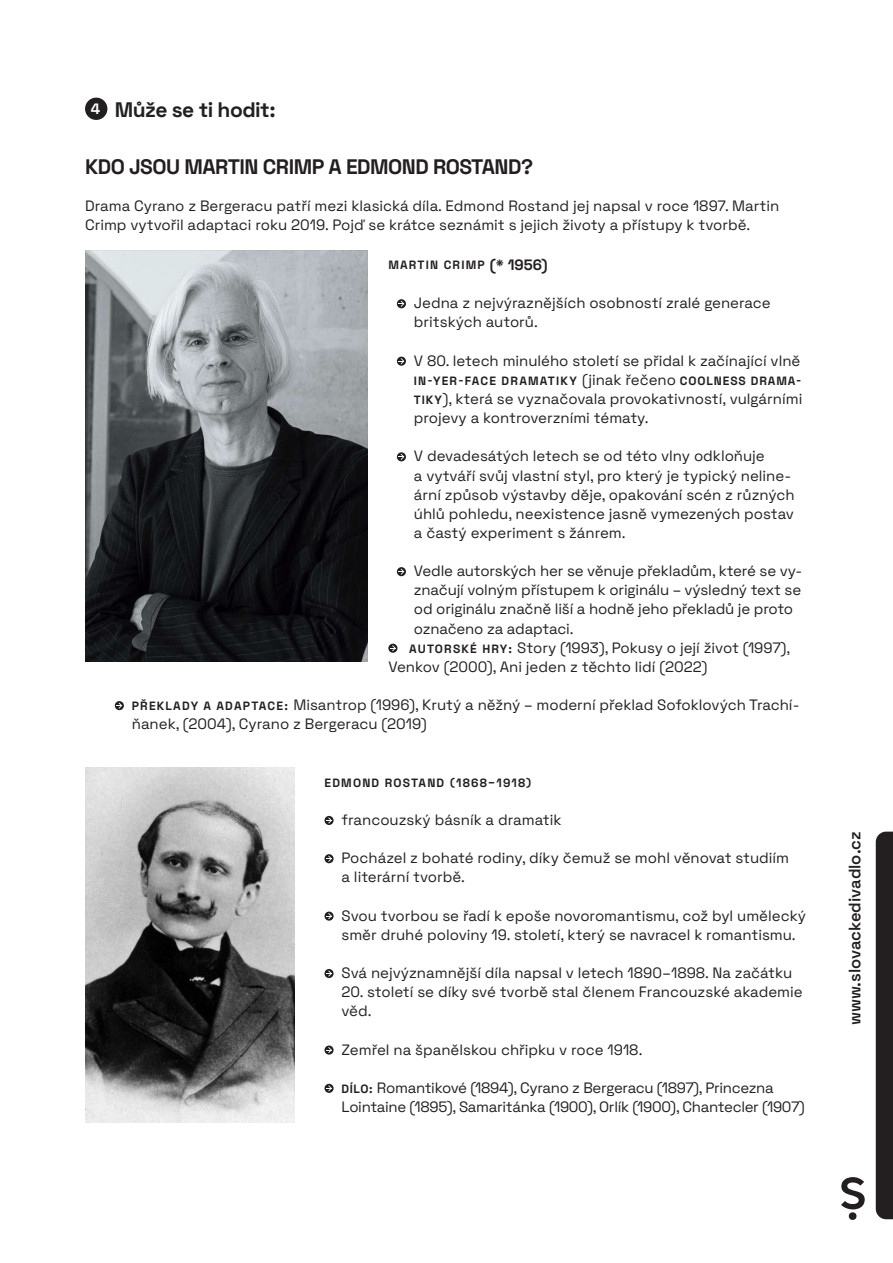
<style>
.page{position:relative;width:893px;height:1263px;background:#fff}
.page>*{position:absolute;margin:0;border:0;box-sizing:border-box;transform-origin:0 0}
.bod_cviceni{font:700 21px "Space Grotesk";letter-spacing:-.025em;color:#231f20}
.t1{font:600 16.5px "Space Grotesk";color:#231f20}
.odrazky{font:15px/19.2px "Space Grotesk";color:#231f20}
.spojovacka{font:15px/19.2px "Space Grotesk";color:#231f20}
.odrazky-2{font:15px/19.2px "Space Grotesk";letter-spacing:-.02em;color:#231f20}
.cislo{font:700 15px "Space Grotesk";color:#fff}
.odrazky-3{font:700 12px "Space Grotesk";letter-spacing:.075em;color:#231f20}
.odrazky-4{font:700 12px "Space Grotesk";letter-spacing:.1em;color:#231f20}
.spojovacka-2{font:700 12px "Space Grotesk";letter-spacing:.1em;color:#231f20}
.t2{font:600 10.65px "Space Grotesk";letter-spacing:-.02em;color:#231f20}
.s1{font-size:15px}
.s2{font-weight:400;font-size:15px}
.s3{font-weight:700;font-size:12px}
</style>
<div class="page">
<div style="left:876px;top:832px;width:17px;height:387px;background:#231f20"></div>
<svg style="left:841px;top:1177px;width:24px;height:43px"></svg>
<div style="left:85px;top:98px;width:22px;height:22px;background:#231f20;border-radius:11px"></div>
<img style="left:85px;top:251px;width:282px;height:410px">
<svg style="left:397px;top:299px;width:9px;height:9px"></svg>
<svg style="left:398px;top:301px;width:6px;height:6px"></svg>
<svg style="left:397px;top:357px;width:9px;height:9px"></svg>
<svg style="left:398px;top:358px;width:6px;height:6px"></svg>
<svg style="left:397px;top:452px;width:9px;height:9px"></svg>
<svg style="left:398px;top:454px;width:6px;height:6px"></svg>
<svg style="left:397px;top:567px;width:9px;height:9px"></svg>
<svg style="left:398px;top:569px;width:6px;height:6px"></svg>
<svg style="left:388px;top:644px;width:9px;height:9px"></svg>
<svg style="left:390px;top:645px;width:6px;height:6px"></svg>
<svg style="left:115px;top:701px;width:9px;height:9px"></svg>
<svg style="left:116px;top:702px;width:6px;height:7px"></svg>
<img style="left:85px;top:767px;width:210px;height:356px">
<svg style="left:324px;top:816px;width:10px;height:9px"></svg>
<svg style="left:326px;top:817px;width:6px;height:6px"></svg>
<svg style="left:324px;top:854px;width:10px;height:9px"></svg>
<svg style="left:326px;top:856px;width:6px;height:6px"></svg>
<svg style="left:324px;top:911px;width:10px;height:10px"></svg>
<svg style="left:326px;top:913px;width:6px;height:6px"></svg>
<svg style="left:324px;top:969px;width:10px;height:9px"></svg>
<svg style="left:326px;top:970px;width:6px;height:6px"></svg>
<svg style="left:324px;top:1045px;width:10px;height:9px"></svg>
<svg style="left:326px;top:1047px;width:6px;height:6px"></svg>
<svg style="left:324px;top:1084px;width:10px;height:9px"></svg>
<svg style="left:326px;top:1085px;width:6px;height:6px"></svg>
<p class="cislo" style="left:91px;top:98px;width:11px">4</p>
<p class="bod_cviceni" style="left:115px;top:94px;width:162px">Může se ti hodit:</p>
<p class="bod_cviceni" style="left:85px;top:152px;width:450px">KDO JSOU MARTIN CRIMP A EDMOND ROSTAND?</p>
<p class="spojovacka" style="left:85px;top:195px;width:696px">Drama Cyrano z Bergeracu patří mezi klasická díla. Edmond Rostand jej napsal v roce 1897. Martin<br>Crimp vytvořil adaptaci roku 2019. Pojď se krátce seznámit s jejich životy a přístupy k tvorbě.</p>
<p class="spojovacka-2" style="left:388px;top:256px;width:161px">MARTIN CRIMP <span class="s1">(* 1956)</span></p>
<p class="odrazky" style="left:414px;top:293px;width:358px">Jedna z nejvýraznějších osobností zralé generace britských autorů.</p>
<p class="odrazky" style="left:414px;top:350px;width:388px">V 80. letech minulého století se přidal k začínající vlně</p>
<p class="odrazky-3" style="left:414px;top:372px;width:389px">IN-YER-FACE DRAMATIKY <span class="s2">(jinak řečeno</span> COOLNESS DRAMA-</p>
<p class="odrazky" style="left:414px;top:388px;width:390px"><span class="s3">TIKY</span>), která se vyznačovala provokativností, vulgárními projevy a kontroverzními tématy.</p>
<p class="odrazky" style="left:414px;top:446px;width:382px">V devadesátých letech se od této vlny odkloňuje<br>a vytváří svůj vlastní styl, pro který je typický neline&shy;ární způsob výstavby děje, opakování scén z různých úhlů pohledu, neexistence jasně vymezených postav a častý experiment s žánrem.</p>
<p class="odrazky" style="left:414px;top:560px;width:390px">Vedle autorských her se věnuje překladům, které se vy&shy;značují volným přístupem k originálu – výsledný text se od originálu značně liší a hodně jeho překladů je proto označeno za adaptaci.</p>
<p class="odrazky" style="left:388px;top:637px;width:403px;text-indent:21px"><span class="s3">AUTORSKÉ HRY:</span> Story (1993), Pokusy o její život (1997),<br>Venkov (2000), Ani jeden z těchto lidí (2022)</p>
<p class="odrazky" style="left:132px;top:694px;width:669px"><span class="s3">PŘEKLADY A ADAPTACE:</span> Misantrop (1996), Krutý a něžný – moderní překlad Sofoklových Trachí&shy;ňanek, (2004), Cyrano z Bergeracu (2019)</p>
<p class="t2" style="left:731px;top:297px;width:63px">Sedmdesátá</p>
<p class="odrazky-4" style="left:324px;top:774px;width:209px">EDMOND ROSTAND (1868–1918)</p>
<p class="odrazky" style="left:341px;top:809px;width:221px">francouzský básník a dramatik</p>
<p class="odrazky" style="left:341px;top:847px;width:449px">Pocházel z bohaté rodiny, díky čemuž se mohl věnovat studiím a literární tvorbě.</p>
<p class="odrazky" style="left:341px;top:905px;width:466px">Svou tvorbou se řadí k epoše novoromantismu, což byl umělecký směr druhé poloviny 19. století, který se navracel k romantismu.</p>
<p class="odrazky" style="left:341px;top:962px;width:452px">Svá nejvýznamnější díla napsal v letech 1890–1898. Na začátku</p>
<p class="odrazky" style="left:341px;top:981px;width:463px">20. století se díky své tvorbě stal členem Francouzské akademie věd.</p>
<p class="odrazky" style="left:341px;top:1039px;width:302px">Zemřel na španělskou chřipku v roce 1918.</p>
<p class="odrazky-2" style="left:341px;top:1077px;width:465px"><span class="s3">DÍLO:</span> Romantikové (1894), Cyrano z Bergeracu (1897), Princezna<br>Lointaine (1895), Samaritánka (1900), Orlík (1900), Chantecler (1907)</p>
<p class="t1" style="left:843px;top:1025px;width:195px;rotate:-90deg">www.slovackedivadlo.cz</p>
</div>
